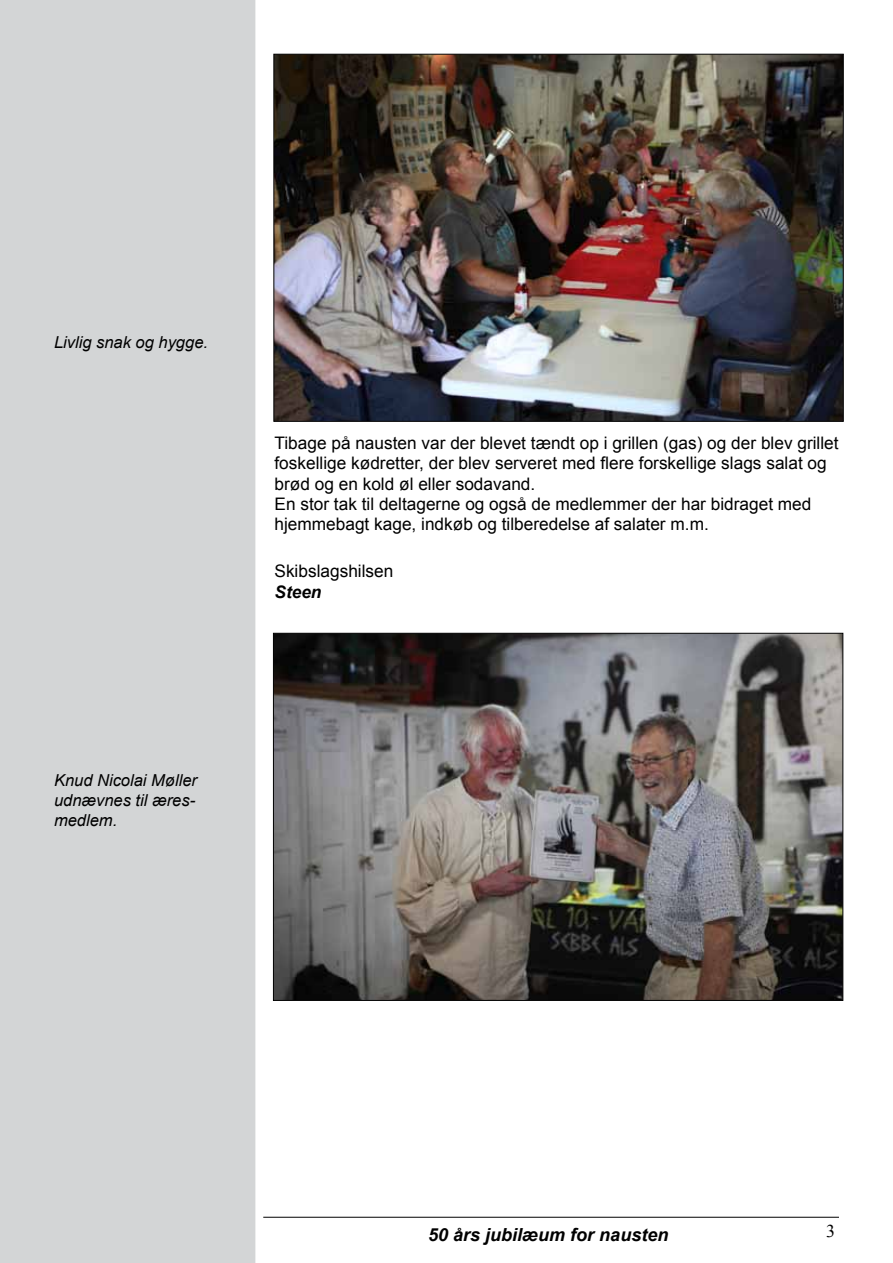
<style>
.page{position:relative;width:893px;height:1263px;background:#fff}
.page>*{position:absolute;margin:0;border:0;box-sizing:border-box;transform-origin:0 0}
.t1{font:italic 700 18px "Arial";color:#000}
.t2{font:18px "Times New Roman";color:#000}
.t3{font:17.25px/20.2px "Arial";color:#000}
.t4{font:italic 700 17.25px "Arial";color:#000}
.t5{font:italic 16.5px/19.8px "Arial";color:#000;text-align:justify}
</style>
<div class="page">
<hr style="left:263px;top:1217px;width:576px;height:1px;background:#000">
<div style="left:1px;top:1px;width:254px;height:1261px;background:#d3d5d6"></div>
<div style="left:0;top:0;width:255px;height:1263px;border:2px solid #d3d5d6"></div>
<img style="left:276px;top:56px;width:565px;height:364px">
<img style="left:275px;top:635px;width:566px;height:364px">
<p class="t5" style="left:54px;top:333px;width:156px">Livlig snak og hygge.</p>
<p class="t3" style="left:274px;top:433px;width:566px">Tibage på nausten var der blevet tændt op i grillen (gas) og der blev grillet foskellige kødretter, der blev serveret med flere forskellige slags salat og brød og en kold øl eller sodavand.<br>En stor tak til deltagerne og også de medlemmer der har bidraget med hjemmebagt kage, indkøb og tilberedelse af salater m.m.</p>
<p class="t3" style="left:274px;top:561px;width:120px">Skibslagshilsen</p>
<p class="t4" style="left:274px;top:580px;width:48px">Steen</p>
<p class="t5" style="left:54px;top:771px;width:145px">Knud Nicolai Møller udnævnes til æres&shy;medlem.</p>
<p class="t1" style="left:428px;top:1222px;width:242px">50 års jubilæum for nausten</p>
<p class="t2" style="left:826px;top:1219px;width:10px">3</p>
</div>
